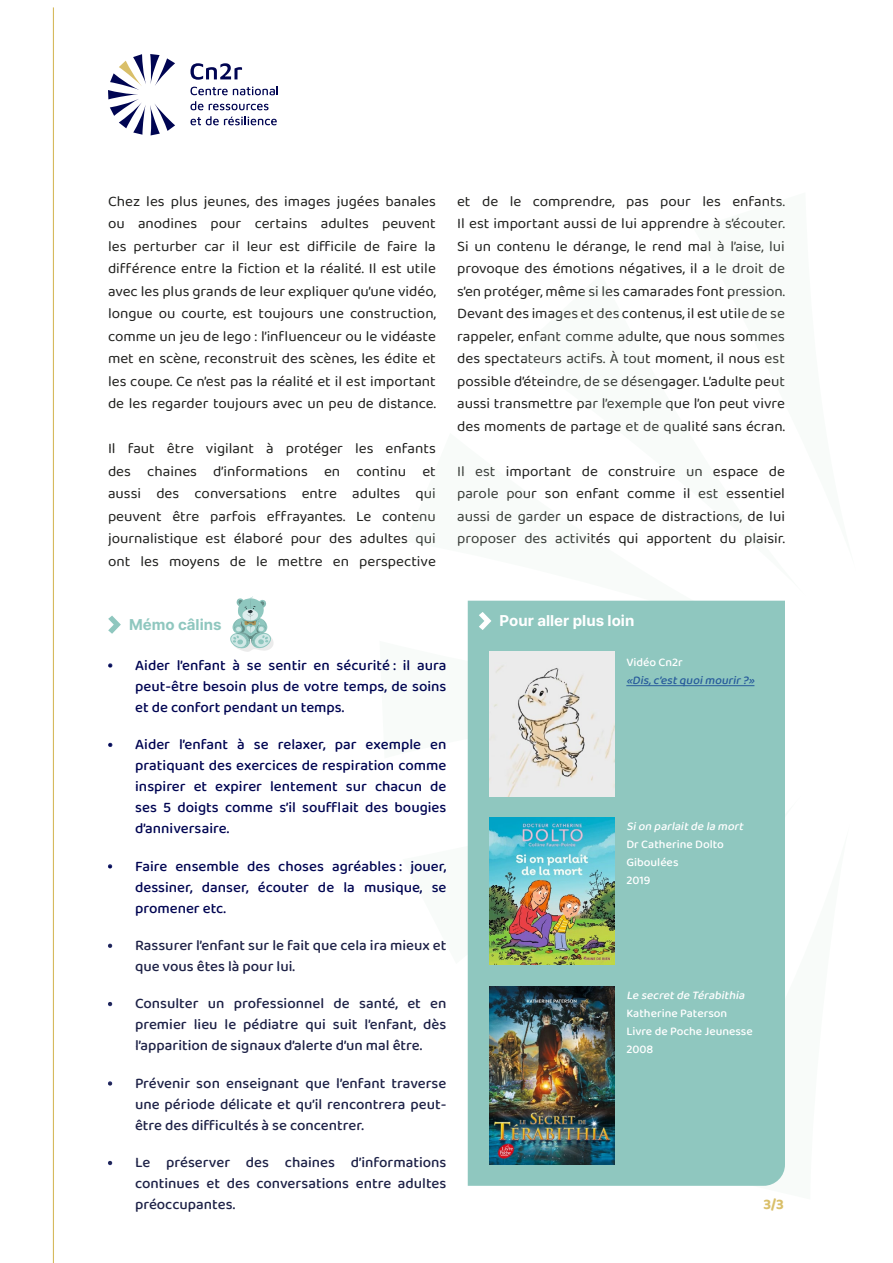
<style>
.page{position:relative;width:893px;height:1263px;background:#fff}
.page>*{position:absolute;margin:0;border:0;box-sizing:border-box;transform-origin:0 0}
.t1{font:15px/22.5px "Baloo 2";color:#1e1e1c;text-align:justify}
.t2{font:500 15px/21px "Baloo 2";color:#1e2247;text-align:justify}
.t3{font:500 15px/21px "Baloo 2";color:#000552;text-align:justify}
.t4{font:700 15px "Inter";color:#fff}
.t5{font:700 15px "Inter";color:#8fc7bf}
.t6{font:700 15px "Baloo 2";color:#d9bf69}
.t7{font:500 12px/18px "Baloo 2";color:#fff}
.t8{font:italic 500 12px "Baloo 2";color:#fff}
.t9{font:italic 500 12px "Baloo 2";color:#275b9b}
.s1{color:#2a3277}
</style>
<div class="page">
<hr style="left:53px;top:7px;width:1px;height:1256px;background:#d6ba5e">
<svg style="left:467px;top:600px;width:304px;height:40px"></svg>
<svg style="left:108px;top:54px;width:67px;height:81px"></svg>
<svg style="left:190px;top:86px;width:88px;height:9px"></svg>
<svg style="left:190px;top:101px;width:79px;height:9px"></svg>
<svg style="left:190px;top:116px;width:87px;height:9px"></svg>
<svg style="left:190px;top:63px;width:52px;height:17px"></svg>
<svg style="left:108px;top:615px;width:13px;height:19px"></svg>
<svg style="left:230px;top:596px;width:44px;height:56px"></svg>
<div style="left:468px;top:601px;width:317px;height:585px;background:#8fc7bf"></div>
<hr style="left:626px;top:685px;width:128px;height:1px;background:#275b9b">
<img style="left:489px;top:986px;width:125px;height:178px">
<img style="left:489px;top:818px;width:125px;height:147px">
<img style="left:489px;top:652px;width:125px;height:144px">
<svg style="left:479px;top:612px;width:12px;height:18px"></svg>
<p class="t1" style="left:108px;top:190px;width:329px">Chez les plus jeunes, des images jugées banales ou anodines pour certains adultes peuvent les perturber car il leur est difficile de faire la différence entre la fiction et la réalité. Il est utile avec les plus grands de leur expliquer qu’une vidéo, longue ou courte, est toujours une construction, comme un jeu de lego : l’influenceur ou le vidéaste met en scène, reconstruit des scènes, les édite et les coupe. Ce n’est pas la réalité et il est important de les regarder toujours avec un peu de distance.</p>
<p class="t1" style="left:108px;top:438px;width:329px">Il faut être vigilant à protéger les enfants des chaines d’informations en continu et aussi des conversations entre adultes qui peuvent être parfois effrayantes. Le contenu journalistique est élaboré pour des adultes qui ont les moyens de le mettre en perspective</p>
<p class="t1" style="left:457px;top:190px;width:329px">et de le comprendre, pas pour les enfants.<br>Il est important aussi de lui apprendre à s’écouter.<br>Si un contenu le dérange, le rend mal à l’aise, lui provoque des émotions négatives, il a le droit de s’en protéger, même si les camarades font pression.<br>Devant des images et des contenus, il est utile de se rappeler, enfant comme adulte, que nous sommes des spectateurs actifs. À tout moment, il nous est possible d’éteindre, de se désengager. L’adulte peut aussi transmettre par l’exemple que l’on peut vivre des moments de partage et de qualité sans écran.</p>
<p class="t1" style="left:457px;top:460px;width:329px">Il est important de construire un espace de parole pour son enfant comme il est essentiel aussi de garder un espace de distractions, de lui proposer des activités qui apportent du plaisir.</p>
<p class="t5" style="left:129px;top:614px;width:94px">Mémo câlins</p>
<p class="t3" style="left:135px;top:655px;width:313px;text-indent:-27px"><span class="s1">•</span> Aider l’enfant à se sentir en sécurité : il aura peut-être besoin plus de votre temps, de soins et de confort pendant un temps.</p>
<p class="t3" style="left:135px;top:734px;width:313px;text-indent:-27px"><span class="s1">•</span> Aider l’enfant à se relaxer, par exemple en pratiquant des exercices de respiration comme inspirer et expirer lentement sur chacun de ses 5 doigts comme s’il soufflait des bougies d’anniversaire.</p>
<p class="t3" style="left:135px;top:856px;width:313px;text-indent:-27px"><span class="s1">•</span> Faire ensemble des choses agréables : jouer, dessiner, danser, écouter de la musique, se promener etc.</p>
<p class="t2" style="left:135px;top:935px;width:313px;text-indent:-27px"><span class="s1">•</span> Rassurer l’enfant sur le fait que cela ira mieux et que vous êtes là pour lui.</p>
<p class="t2" style="left:135px;top:994px;width:313px;text-indent:-27px"><span class="s1">•</span> Consulter un professionnel de santé, et en premier lieu le pédiatre qui suit l’enfant, dès l’apparition de signaux d’alerte d’un mal être.</p>
<p class="t2" style="left:135px;top:1073px;width:313px;text-indent:-27px"><span class="s1">•</span> Prévenir son enseignant que l’enfant traverse une période délicate et qu’il rencontrera peut&shy;être des difficultés à se concentrer.</p>
<p class="t2" style="left:135px;top:1152px;width:313px;text-indent:-27px"><span class="s1">•</span> Le préserver des chaines d’informations continues et des conversations entre adultes préoccupantes.</p>
<p class="t4" style="left:500px;top:610px;width:136px">Pour aller plus loin</p>
<p class="t7" style="left:626px;top:654px;width:58px">Vidéo Cn2r</p>
<p class="t9" style="left:626px;top:672px;width:133px">«Dis,c’estquoimourir?»</p>
<p class="t8" style="left:626px;top:817px;width:122px">Sion parlaitde la mort</p>
<p class="t7" style="left:626px;top:835px;width:99px">Dr Catherine Dolto<br>Giboulées<br>2019</p>
<p class="t8" style="left:626px;top:987px;width:123px">Le secretde Térabithia</p>
<p class="t7" style="left:626px;top:1005px;width:128px">Katherine Paterson<br>Livre de Poche Jeunesse<br>2008</p>
<p class="t6" style="left:763px;top:1194px;width:22px">3/3</p>
</div>
